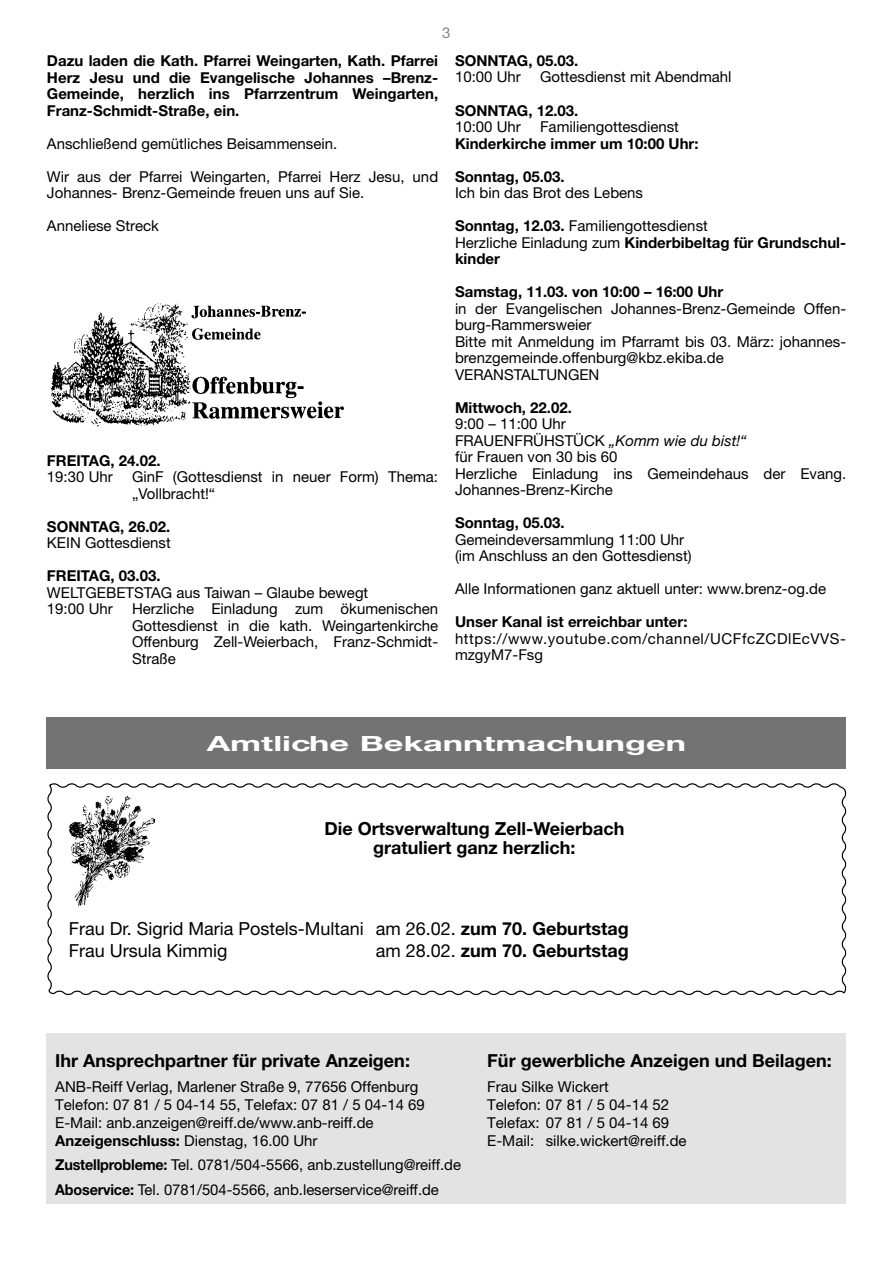
<style>
.page{position:relative;width:893px;height:1263px;background:#fff}
.page>*{position:absolute;margin:0;border:0;box-sizing:border-box;transform-origin:0 0}
.t1{font:700 21px "Helvetica Neue CE";color:#fff;scale:1.63 1}
.t2{font:700 18px/19.5px "Helvetica Neue LT Std";color:#000;text-align:center}
.t3{font:18px/21.6px "Helvetica Neue LT Std";color:#000}
.t4{font:15px/16.5px "Helvetica Neue LT Std";color:#000}
.t5{font:700 15px/16.5px "Helvetica Neue LT Std";color:#000;text-align:justify}
.t6{font:15px/16.5px "Helvetica Neue LT Std";letter-spacing:.04em;color:#000}
.t7{font:15px "Helvetica Neue LT Std";color:#878787}
.s1{font-weight:400}
.s2{font-style:italic}
.s3{font-weight:700}
</style>
<div class="page">
<img style="left:50px;top:303px;width:294px;height:124px">
<div style="left:47px;top:1033px;width:799px;height:170px;background:#e3e3e3"></div>
<div style="left:47px;top:717px;width:799px;height:51px;background:#737373"></div>
<svg style="left:47px;top:783px;width:800px;height:212px"></svg>
<img style="left:69px;top:796px;width:85px;height:109px">
<p class="t7" style="left:442px;top:24px;width:10px">3</p>
<p class="t5" style="left:47px;top:52px;width:393px">Dazu laden die Kath. Pfarrei Weingarten, Kath. Pfarrei Herz Jesu und die Evangelische Johannes –Brenz-Gemeinde, herzlich ins Pfarrzentrum Weingarten, Franz-Schmidt-Straße, ein.</p>
<p class="t4" style="left:47px;top:135px;width:292px">Anschließend gemütliches Beisammensein.</p>
<p class="t4" style="left:47px;top:168px;width:393px">Wir aus der Pfarrei Weingarten, Pfarrei Herz Jesu, und<br>Johannes- Brenz-Gemeinde freuen uns auf Sie.</p>
<p class="t4" style="left:47px;top:217px;width:113px">Anneliese Streck</p>
<p class="t5" style="left:47px;top:452px;width:115px">FREITAG, 24.02.</p>
<p class="t4" style="left:47px;top:469px;width:67px">19:30 Uhr</p>
<p class="t4" style="left:132px;top:469px;width:308px">GinF (Gottesdienst in neuer Form) Thema: „Vollbracht!“</p>
<p class="t5" style="left:47px;top:518px;width:125px">SONNTAG, 26.02.</p>
<p class="t4" style="left:47px;top:535px;width:125px">KEIN Gottesdienst</p>
<p class="t5" style="left:47px;top:567px;width:115px">FREITAG, 03.03.</p>
<p class="t4" style="left:47px;top:584px;width:323px">WELTGEBETSTAG aus Taiwan – Glaube bewegt<br>19:00 Uhr</p>
<p class="t4" style="left:132px;top:601px;width:308px;text-align:justify">Herzliche Einladung zum ökumenischen Gottesdienst in die kath. Weingartenkirche Offenburg Zell-Weierbach, Franz-Schmidt-Straße</p>
<p class="t5" style="left:455px;top:52px;width:125px">SONNTAG, 05.03.</p>
<p class="t4" style="left:455px;top:69px;width:67px">10:00 Uhr</p>
<p class="t4" style="left:540px;top:69px;width:193px">Gottesdienst mit Abendmahl</p>
<p class="t5" style="left:455px;top:102px;width:125px">SONNTAG, 12.03.</p>
<p class="t4" style="left:455px;top:118px;width:67px">10:00 Uhr</p>
<p class="t4" style="left:540px;top:118px;width:140px">Familiengottesdienst</p>
<p class="t5" style="left:455px;top:135px;width:245px">Kinderkirche immer um 10:00 Uhr:</p>
<p class="t5" style="left:455px;top:168px;width:111px">Sonntag, 05.03.</p>
<p class="t4" style="left:455px;top:184px;width:190px">Ich bin das Brot des Lebens</p>
<p class="t5" style="left:455px;top:217px;width:393px;text-align:left">Sonntag, 12.03. <span class="s1">Familiengottesdienst<br>Herzliche Einladung zum</span> Kinderbibeltag für Grundschul&shy;kinder</p>
<p class="t5" style="left:455px;top:283px;width:270px">Samstag, 11.03. von 10:00 – 16:00 Uhr</p>
<p class="t4" style="left:455px;top:300px;width:393px">in der Evangelischen Johannes-Brenz-Gemeinde Offen&shy;burg-Rammersweier<br>Bitte mit Anmeldung im Pfarramt bis 03. März: johannes&shy;brenzgemeinde.offenburg@kbz.ekiba.de VERANSTALTUNGEN</p>
<p class="t5" style="left:455px;top:399px;width:118px">Mittwoch, 22.02.</p>
<p class="t4" style="left:455px;top:415px;width:393px">9:00 – 11:00 Uhr<br>FRAUENFRÜHSTÜCK <span class="s2">„Komm wie du bist!“<br></span>für Frauen von 30 bis 60<br>Herzliche Einladung ins Gemeindehaus der Evang.<br>Johannes-Brenz-Kirche</p>
<p class="t5" style="left:455px;top:514px;width:111px">Sonntag, 05.03.</p>
<p class="t4" style="left:455px;top:531px;width:238px">Gemeindeversammlung 11:00 Uhr (im Anschluss an den Gottesdienst)</p>
<p class="t4" style="left:455px;top:580px;width:373px">Alle Informationen ganz aktuell unter: www.brenz-og.de</p>
<p class="t5" style="left:455px;top:613px;width:234px">Unser Kanal ist erreichbar unter:</p>
<p class="t6" style="left:455px;top:630px;width:393px">https://www.youtube.com/channel/UCFfcZCDlEcVVS&shy;mzgyM7-Fsg</p>
<h1 class="t1" style="left:207px;top:730px;width:296px">Amtliche Bekanntmachungen</h1>
<p class="t2" style="left:324px;top:818px;width:301px">Die Ortsverwaltung Zell-Weierbach gratuliert ganz herzlich:</p>
<p class="t3" style="left:69px;top:918px;width:561px">Frau Dr. Sigrid Maria Postels-Multani am 26.02. <span class="s3">zum 70. Geburtstag<br></span>Frau Ursula Kimmig</p>
<p class="t2" style="left:376px;top:940px;width:254px"><span class="s1">am 28.02.</span> zum 70. Geburtstag</p>
<p class="t2" style="left:55px;top:1051px;width:356px">Ihr Ansprechpartner für private Anzeigen:</p>
<p class="t2" style="left:487px;top:1051px;width:346px">Für gewerbliche Anzeigen und Beilagen:</p>
<p class="t4" style="left:55px;top:1078px;width:365px">ANB-Reiff Verlag, Marlener Straße 9, 77656 Offenburg</p>
<p class="t4" style="left:487px;top:1078px;width:123px">Frau Silke Wickert</p>
<p class="t4" style="left:55px;top:1096px;width:371px">Telefon: 07 81 / 5 04-14 55, Telefax: 07 81 / 5 04-14 69</p>
<p class="t4" style="left:487px;top:1096px;width:183px">Telefon: 07 81 / 5 04-14 52</p>
<p class="t4" style="left:55px;top:1114px;width:320px">E-Mail: anb.anzeigen@reiff.de/www.anb-reiff.de</p>
<p class="t4" style="left:487px;top:1114px;width:183px">Telefax: 07 81 / 5 04-14 69</p>
<p class="t4" style="left:55px;top:1132px;width:264px"><span class="s3">Anzeigenschluss:</span> Dienstag, 16.00 Uhr</p>
<p class="t4" style="left:487px;top:1132px;width:201px">E-Mail: silke.wickert@reiff.de</p>
<p class="t4" style="left:55px;top:1152px;width:407px;line-height:24.5px"><span class="s3">Zustellprobleme:</span> Tel. 0781/504-5566, anb.zustellung@reiff.de<br><span class="s3">Aboservice:</span> Tel. 0781/504-5566, anb.leserservice@reiff.de</p>
</div>
